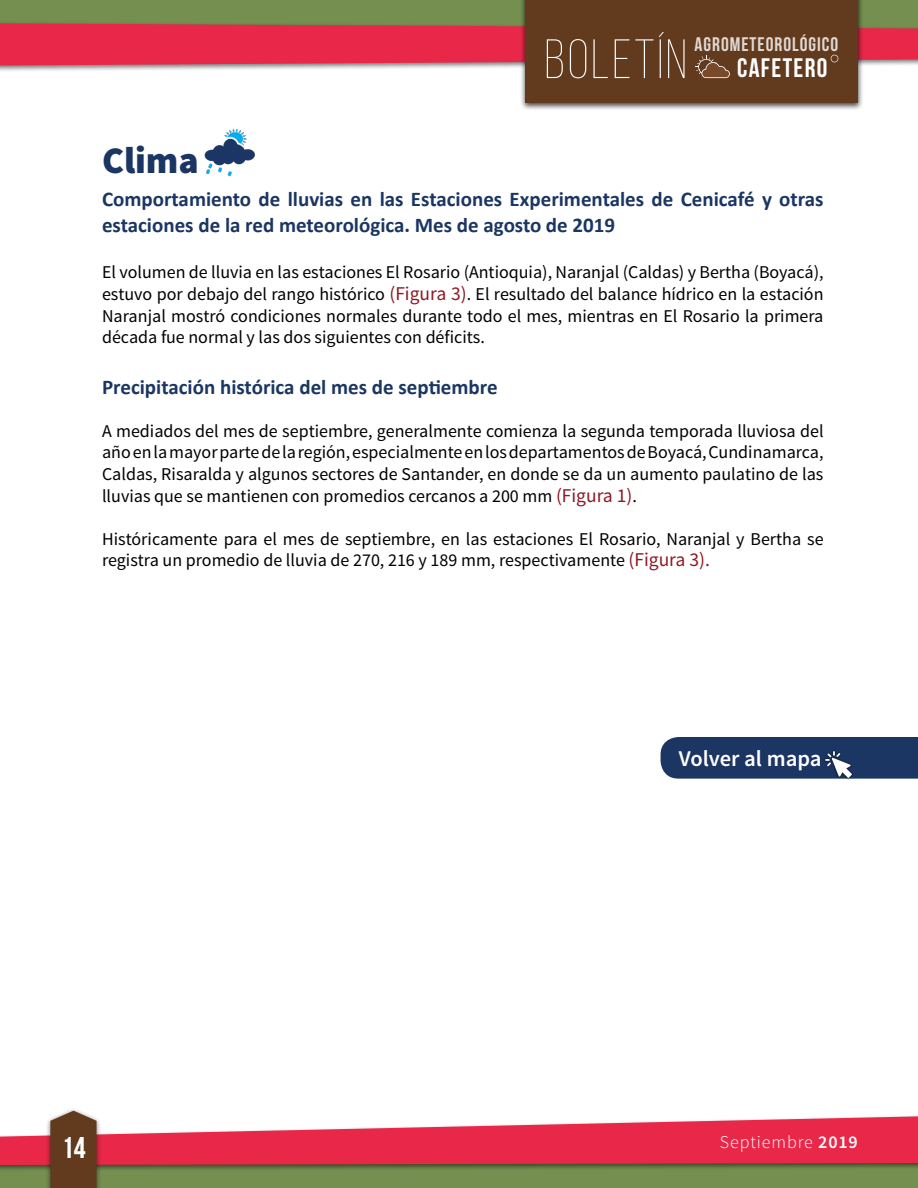
<style>
.page{position:relative;width:918px;height:1188px;background:#fff}
.page>*{position:absolute;margin:0;border:0;box-sizing:border-box;transform-origin:0 0}
.t1{font:300 55.35px "Bebas Neue";letter-spacing:.05em;color:#fff}
.t2{font:900 37.5px "Source Sans Pro";color:#1b3663}
.t3{font:30px "Bebas Neue";color:#fff}
.t4{font:26.85px "Bebas Neue";letter-spacing:.05em;color:#fff}
.t5{font:600 22.5px "Source Sans Pro";color:#fff}
.t6{font:700 21px/25.2px "Calibri";color:#1b3663}
.t7{font:19.65px "Bebas Neue";letter-spacing:.05em;color:#fff}
.t8{font:18px/21.6px "Source Sans Pro";color:#000;text-align:justify}
.t9{font:300 18px "Source Sans Pro";letter-spacing:.05em;color:#fff}
.s1{font-size:19.5px;color:#8d1925}
.s2{font-weight:600}
</style>
<div class="page">
<div style="left:0;top:1143px;width:918px;height:45px;background:#758f50"></div>
<div style="left:0;top:0;width:918px;height:55px;background:#758f50"></div>
<div style="left:0;top:1113px;width:918px;height:59px;background:#000;opacity:.5"></div>
<svg style="left:0;top:1116px;width:918px;height:49px;fill:#e92849"></svg>
<div style="left:520px;top:0;width:344px;height:111px;background:#000;opacity:.75"></div>
<div style="left:526px;top:0;width:332px;height:103px;background:#623a1d"></div>
<svg style="left:0;top:23px;width:918px;height:55px"></svg>
<div style="left:45px;top:1107px;width:57px;height:81px;background:#000;opacity:.5"></div>
<svg style="left:50px;top:1111px;width:47px;height:77px;background:#6b452b"></svg>
<img style="left:204px;top:128px;width:51px;height:49px">
<svg style="left:661px;top:737px;width:257px;height:42px;background:#243e69"></svg>
<h1 class="t1" style="left:545px;top:30px;width:144px">BOLETÍN</h1>
<p class="t7" style="left:695px;top:34px;width:145px">AGROMETEOROLÓGICO</p>
<h3 class="t4" style="left:737px;top:53px;width:92px">CAFETERO</h3>
<h2 class="t2" style="left:102px;top:136px;width:98px">Clima</h2>
<p class="t6" style="left:102px;top:187px;width:723px">Comportamiento de lluvias en las Estaciones Experimentales de Cenicafé y otras estaciones de la red meteorológica. Mes de agosto de 2019</p>
<p class="t8" style="left:102px;top:262px;width:723px">El volumen de lluvia en las estaciones El Rosario (Antioquia), Naranjal (Caldas) y Bertha (Boyacá), estuvo por debajo del rango histórico <span class="s1">(Figura 3)</span>. El resultado del balance hídrico en la estación Naranjal mostró condiciones normales durante todo el mes, mientras en El Rosario la primera década fue normal y las dos siguientes con déficits.</p>
<p class="t6" style="left:102px;top:374px;width:397px">Precipitación histórica del mes de septiembre</p>
<p class="t8" style="left:102px;top:420px;width:723px">A mediados del mes de septiembre, generalmente comienza la segunda temporada lluviosa del año en la mayor parte de la región, especialmente en los departamentos de Boyacá, Cundinamarca, Caldas, Risaralda y algunos sectores de Santander, en donde se da un aumento paulatino de las lluvias que se mantienen con promedios cercanos a 200 mm <span class="s1">(Figura 1)</span>.</p>
<p class="t8" style="left:102px;top:528px;width:723px">Históricamente para el mes de septiembre, en las estaciones El Rosario, Naranjal y Bertha se registra un promedio de lluvia de 270, 216 y 189 mm, respectivamente <span class="s1">(Figura 3).</span></p>
<p class="t5" style="left:679px;top:744px;width:144px">Volver al mapa</p>
<h3 class="t3" style="left:62px;top:1131px;width:25px">14</h3>
<p class="t9" style="left:720px;top:1131px;width:139px">Septiembre <span class="s2">2019</span></p>
</div>
